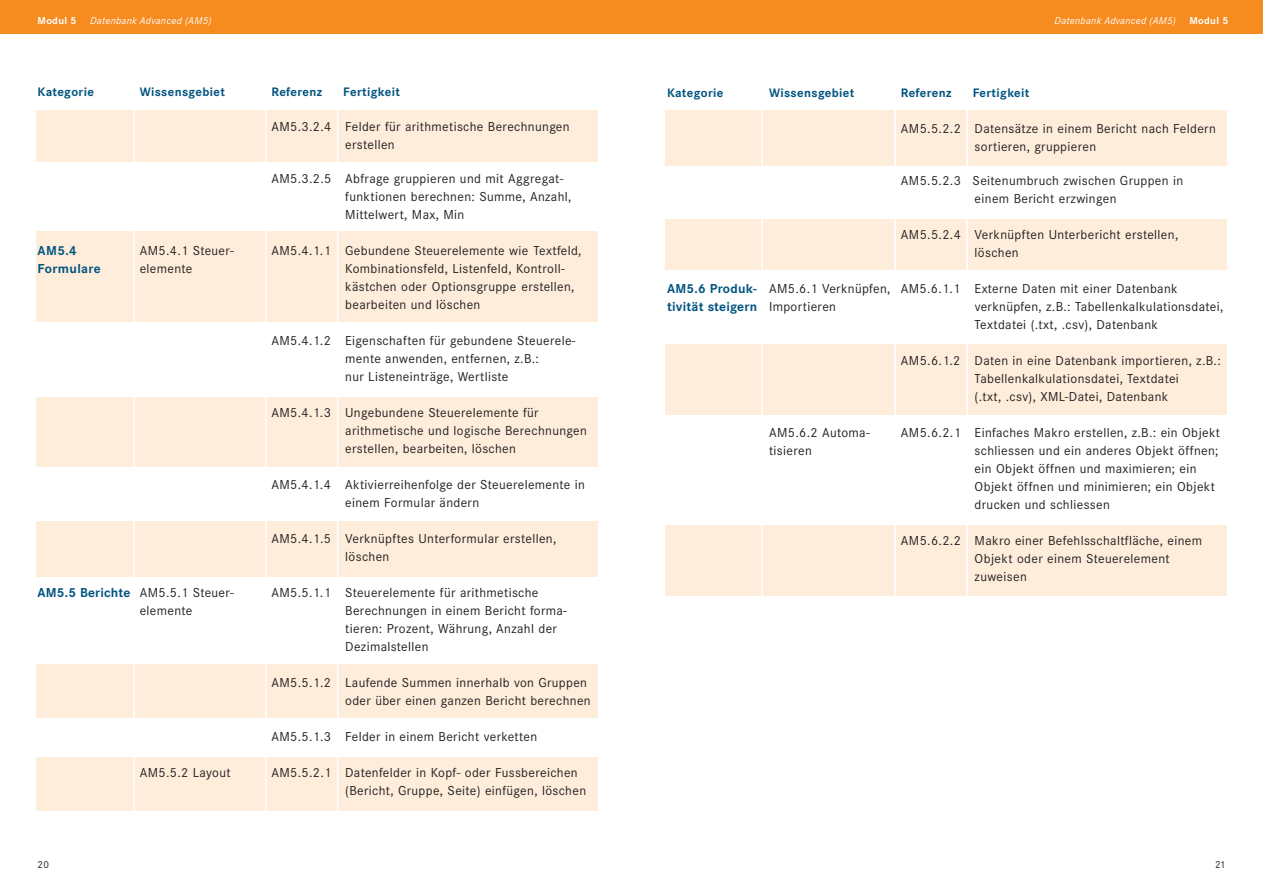
<style>
.page{position:relative;width:1263px;height:893px;background:#fff}
.page>*{position:absolute;margin:0;border:0;box-sizing:border-box;transform-origin:0 0}
.t1{font:13.5px/18px "Corporate S";letter-spacing:.025em;color:#231f20}
.t2{font:700 13.5px "Corporate S";letter-spacing:.03em;color:#005480}
.t3{font:700 12.75px "Corporate S";letter-spacing:.03em;color:#005480}
.t4{font:italic 10.5px "Corporate S";letter-spacing:.025em;color:#fff}
.t5{font:700 10.5px "Corporate S";letter-spacing:.03em;color:#fff}
.t6{font:10.5px "Corporate S";color:#231f20}
.s1{font-weight:700;color:#005480}
</style>
<div class="page">
<div style="left:631px;top:0;width:632px;height:34px;background:#f68b1f"></div>
<div style="left:0;top:0;width:631px;height:34px;background:#f68b1f"></div>
<div style="left:37px;top:111px;width:561px;height:51px;background:#feeddb"></div>
<div style="left:37px;top:231px;width:561px;height:91px;background:#feeddb"></div>
<div style="left:37px;top:398px;width:561px;height:69px;background:#feeddb"></div>
<div style="left:37px;top:521px;width:561px;height:55px;background:#feeddb"></div>
<div style="left:36px;top:664px;width:561px;height:54px;background:#feeddb"></div>
<div style="left:37px;top:758px;width:561px;height:53px;background:#feeddb"></div>
<hr style="left:265px;top:92px;width:1px;height:767px;background:#fff">
<hr style="left:337px;top:105px;width:1px;height:770px;background:#fff">
<hr style="left:133px;top:91px;width:2px;height:756px;background:#fff">
<div style="left:665px;top:111px;width:562px;height:55px;background:#feeddb"></div>
<div style="left:665px;top:219px;width:562px;height:51px;background:#feeddb"></div>
<div style="left:665px;top:344px;width:562px;height:71px;background:#feeddb"></div>
<div style="left:665px;top:525px;width:562px;height:71px;background:#feeddb"></div>
<hr style="left:894px;top:81px;width:2px;height:795px;background:#fff">
<hr style="left:966px;top:94px;width:2px;height:784px;background:#fff">
<hr style="left:761px;top:102px;width:2px;height:784px;background:#fff">
<p class="t5" style="left:38px;top:17px;width:40px">Modul 5</p>
<p class="t4" style="left:90px;top:17px;width:123px">Datenbank Advanced (AM5)</p>
<p class="t4" style="left:1054px;top:17px;width:123px">Datenbank Advanced (AM5)</p>
<p class="t5" style="left:1189px;top:17px;width:40px">Modul 5</p>
<p class="t3" style="left:38px;top:88px;width:58px">Kategorie</p>
<p class="t3" style="left:140px;top:88px;width:87px">Wissensgebiet</p>
<p class="t3" style="left:272px;top:88px;width:52px">Referenz</p>
<p class="t3" style="left:343px;top:88px;width:58px">Fertigkeit</p>
<p class="t1" style="left:345px;top:118px;width:226px;text-indent:-74px">AM5.3.2.4 Felder für arithmetische Berechnungen erstellen</p>
<p class="t1" style="left:345px;top:171px;width:228px;text-indent:-74px">AM5.3.2.5 Abfrage gruppieren und mit Aggregat&shy;funktionen berechnen: Summe, Anzahl,<br>Mittelwert, Max, Min</p>
<p class="t2" style="left:38px;top:246px;width:41px">AM5.4</p>
<p class="t1" style="left:140px;top:243px;width:96px">AM5.4.1 Steuer-</p>
<p class="t1" style="left:271px;top:243px;width:312px">AM5.4.1.1 Gebundene Steuerelemente wie Textfeld,</p>
<p class="t2" style="left:38px;top:264px;width:65px">Formulare</p>
<p class="t1" style="left:140px;top:261px;width:54px">elemente</p>
<p class="t1" style="left:345px;top:261px;width:231px">Kombinationsfeld, Listenfeld, Kontroll&shy;kästchen oder Optionsgruppe erstellen, bearbeiten und löschen</p>
<p class="t1" style="left:345px;top:333px;width:232px;text-indent:-74px">AM5.4.1.2 Eigenschaften für gebundene Steuerele&shy;mente anwenden, entfernen, z.B.:<br>nur Listeneinträge, Wertliste</p>
<p class="t1" style="left:345px;top:405px;width:243px;text-indent:-74px">AM5.4.1.3 Ungebundene Steuerelemente für arithmetische und logische Berechnungen erstellen, bearbeiten, löschen</p>
<p class="t1" style="left:345px;top:477px;width:241px;text-indent:-74px">AM5.4.1.4 Aktivierreihenfolge der Steuerelemente in einem Formular ändern</p>
<p class="t1" style="left:345px;top:531px;width:213px;text-indent:-74px">AM5.4.1.5 Verknüpftes Unterformular erstellen, löschen</p>
<p class="t1" style="left:38px;top:585px;width:198px"><span class="s1">AM5.5 Berichte</span> AM5.5.1 Steuer-</p>
<p class="t1" style="left:271px;top:585px;width:268px">AM5.5.1.1 Steuerelemente für arithmetische</p>
<p class="t1" style="left:140px;top:603px;width:54px">elemente</p>
<p class="t1" style="left:345px;top:603px;width:223px">Berechnungen in einem Bericht forma&shy;tieren: Prozent, Währung, Anzahl der<br>Dezimalstellen</p>
<p class="t1" style="left:271px;top:675px;width:321px;text-align:right">AM5.5.1.2 Laufende Summen innerhalb von Gruppen oder über einen ganzen Bericht berechnen</p>
<p class="t1" style="left:271px;top:729px;width:267px">AM5.5.1.3 Felder in einem Bericht verketten</p>
<p class="t1" style="left:140px;top:765px;width:92px">AM5.5.2 Layout</p>
<p class="t1" style="left:345px;top:765px;width:242px;text-indent:-74px">AM5.5.2.1 Datenfelder in Kopf- oder Fussbereichen (Bericht, Gruppe, Seite) einfügen, löschen</p>
<p class="t3" style="left:667px;top:88px;width:58px">Kategorie</p>
<p class="t3" style="left:769px;top:88px;width:87px">Wissensgebiet</p>
<p class="t3" style="left:901px;top:88px;width:52px">Referenz</p>
<p class="t3" style="left:973px;top:88px;width:58px">Fertigkeit</p>
<p class="t1" style="left:975px;top:121px;width:243px;text-indent:-74px">AM5.5.2.2 Datensätze in einem Bericht nach Feldern sortieren, gruppieren</p>
<p class="t1" style="left:901px;top:173px;width:284px;text-align:center">AM5.5.2.3 Seitenumbruch zwischen Gruppen in einem Bericht erzwingen</p>
<p class="t1" style="left:975px;top:227px;width:205px;text-indent:-74px">AM5.5.2.4 Verknüpften Unterbericht erstellen, löschen</p>
<p class="t1" style="left:667px;top:281px;width:512px"><span class="s1">AM5.6 Produk-</span> AM5.6.1 Verknüpfen, AM5.6.1.1 Externe Daten mit einer Datenbank <span class="s1">tivität steigern</span> Importieren</p>
<p class="t1" style="left:975px;top:299px;width:250px">verknüpfen, z.B.: Tabellenkalkulationsdatei,<br>Textdatei (.txt, .csv), Datenbank</p>
<p class="t1" style="left:975px;top:353px;width:248px;text-indent:-74px">AM5.6.1.2 Daten in eine Datenbank importieren, z.B.:<br>Tabellenkalkulationsdatei, Textdatei<br>(.txt, .csv), XML-Datei, Datenbank</p>
<p class="t1" style="left:769px;top:425px;width:102px">AM5.6.2 Automa-</p>
<p class="t1" style="left:901px;top:425px;width:321px">AM5.6.2.1 Einfaches Makro erstellen, z.B.: ein Objekt</p>
<p class="t1" style="left:769px;top:443px;width:44px">tisieren</p>
<p class="t1" style="left:975px;top:443px;width:245px">schliessen und ein anderes Objekt öffnen; ein Objekt öffnen und maximieren; ein Objekt öffnen und minimieren; ein Objekt drucken und schliessen</p>
<p class="t1" style="left:975px;top:533px;width:229px;text-indent:-74px">AM5.6.2.2 Makro einer Befehlsschaltfläche, einem<br>Objekt oder einem Steuerelement zuweisen</p>
<p class="t6" style="left:38px;top:861px;width:13px">20</p>
<p class="t6" style="left:1215px;top:861px;width:12px">21</p>
</div>
